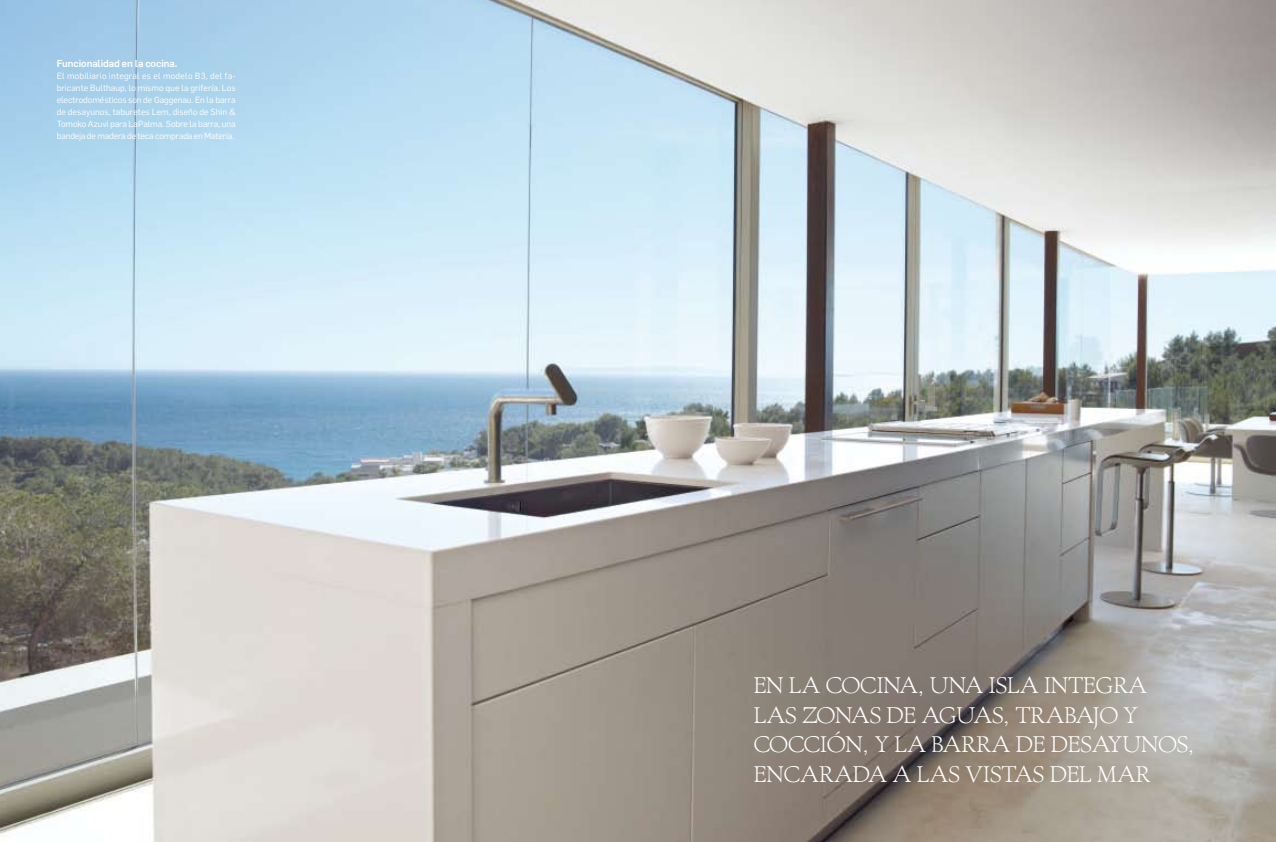
<style>
.page{position:relative;width:1276px;height:842px;background:#fff}
.page>*{position:absolute;margin:0;border:0;box-sizing:border-box;transform-origin:0 0}
.t1{font:300 26.9px "RTF Amethyst";color:#fff}
.t2{font:500 10px "Flama Basic";color:#fff}
.t3{font:8.8px/12px "Flama Basic";letter-spacing:-.015em;color:#fff;text-align:justify}
</style>
<div class="page">
<img style="left:0;top:0;width:1276px;height:842px">
<p class="t2" style="left:57px;top:57px;width:122px">Funcionalidad en la cocina.</p>
<p class="t3" style="left:57px;top:69px;width:180px">El mobiliario integral es el modelo B3, del fa&shy;bricante Bulthaup, lo mismo que la grifería. Los electrodomésticos son de Gaggenau. En la barra de desayunos, taburetes Lem, diseño de Shin &amp; Tomoko Azuvi para LaPalma. Sobre la barra, una bandeja de madera de teca comprada en Materia.</p>
<h1 class="t1" style="left:753px;top:669px;width:89px">EN LA COCINA</h1>
<h1 class="t1" style="left:918px;top:669px;width:31px">, UNA</h1>
<h1 class="t1" style="left:989px;top:669px;width:71px">ISLAINTEGRA</h1>
<h1 class="t1" style="left:753px;top:698px;width:67px">LAS ZONA</h1>
<h1 class="t1" style="left:870px;top:698px;width:69px">s DE AGUAS</h1>
<h1 class="t1" style="left:1003px;top:698px;width:28px">, TRABAJO</h1>
<h1 class="t1" style="left:1123px;top:698px;width:16px">Y</h1>
<h1 class="t1" style="left:754px;top:728px;width:16px">COCCI</h1>
<h1 class="t1" style="left:827px;top:728px;width:121px">ÓN, Y LA BARRA</h1>
<h1 class="t1" style="left:1015px;top:728px;width:51px">DE DESA</h1>
<h1 class="t1" style="left:1108px;top:728px;width:32px">YUNOS</h1>
<h1 class="t1" style="left:1188px;top:728px;width:8px">,</h1>
<h1 class="t1" style="left:754px;top:758px;width:18px">ENCARADA</h1>
<h1 class="t1" style="left:892px;top:758px;width:87px">A LAS VISTAS</h1>
<h1 class="t1" style="left:1049px;top:758px;width:67px">DE L MAR</h1>
</div>
